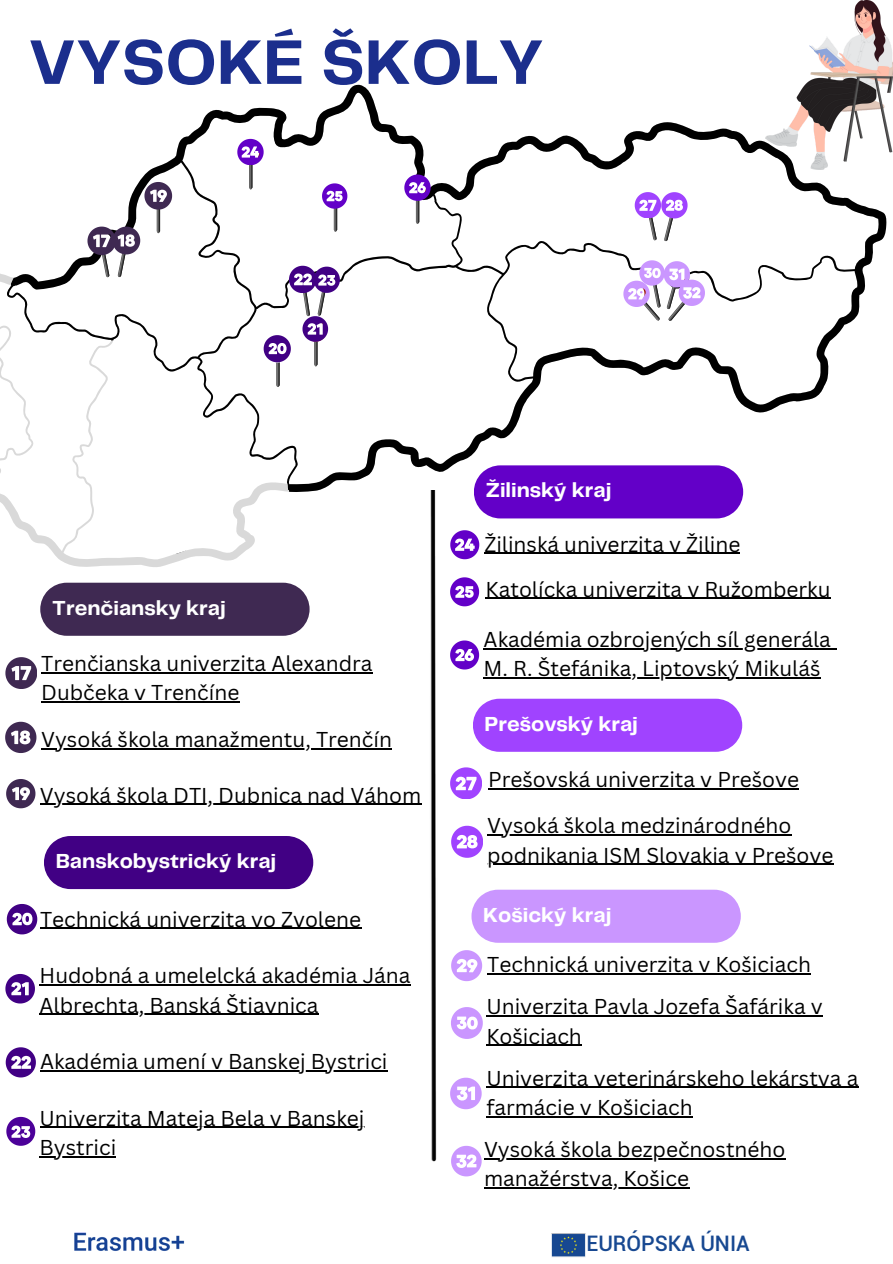
<style>
.page{position:relative;width:893px;height:1264px;background:#fff}
.page>*{position:absolute;margin:0;border:0;box-sizing:border-box;transform-origin:0 0}
.t1{font:700 65.25px "Telegraf";color:#1b2e8d}
.t2{font:500 21.3px "Roboto";color:#174891}
.t3{font:700 21.15px "Telegraf";color:#fff}
.t4{font:21px/29.2px "Canva Sans";color:#000}
</style>
<div class="page">
<img style="left:430px;top:568px;width:7px;height:594px">
<svg style="left:182px;top:84px;width:704px;height:484px"></svg>
<div style="left:44px;top:836px;width:269px;height:53px;background:#410084"></div>
<div style="left:474px;top:465px;width:269px;height:53px;background:#6300c8"></div>
<div style="left:471px;top:889px;width:269px;height:53px;background:#ca96ff"></div>
<div style="left:473px;top:698px;width:269px;height:53px;background:#a043ff"></div>
<svg style="left:0;top:139px;width:347px;height:496px"></svg>
<svg style="left:404px;top:174px;width:26px;height:50px"></svg>
<svg style="left:634px;top:192px;width:53px;height:50px"></svg>
<svg style="left:621px;top:260px;width:85px;height:62px"></svg>
<svg style="left:6px;top:1047px;width:30px;height:30px"></svg>
<svg style="left:6px;top:1116px;width:29px;height:29px"></svg>
<svg style="left:450px;top:530px;width:29px;height:29px"></svg>
<svg style="left:450px;top:577px;width:29px;height:29px"></svg>
<svg style="left:450px;top:640px;width:29px;height:29px"></svg>
<svg style="left:450px;top:767px;width:31px;height:32px"></svg>
<svg style="left:451px;top:825px;width:31px;height:32px"></svg>
<svg style="left:451px;top:950px;width:31px;height:31px"></svg>
<svg style="left:451px;top:1007px;width:31px;height:31px"></svg>
<svg style="left:450px;top:1077px;width:31px;height:32px"></svg>
<svg style="left:5px;top:657px;width:32px;height:31px"></svg>
<svg style="left:7px;top:904px;width:30px;height:30px"></svg>
<svg style="left:5px;top:721px;width:31px;height:32px"></svg>
<svg style="left:6px;top:779px;width:29px;height:29px"></svg>
<svg style="left:5px;top:974px;width:30px;height:29px"></svg>
<svg style="left:451px;top:1145px;width:30px;height:31px"></svg>
<img style="left:551px;top:1233px;width:35px;height:24px">
<img style="left:74px;top:1232px;width:111px;height:19px">
<hr style="left:41px;top:672px;width:331px;height:1px;background:#000">
<hr style="left:41px;top:701px;width:198px;height:1px;background:#000">
<hr style="left:41px;top:748px;width:351px;height:1px;background:#000">
<hr style="left:40px;top:803px;width:381px;height:1px;background:#000">
<hr style="left:40px;top:984px;width:370px;height:1px;background:#000">
<hr style="left:40px;top:1013px;width:278px;height:1px;background:#000">
<hr style="left:40px;top:1070px;width:347px;height:1px;background:#000">
<hr style="left:40px;top:927px;width:321px;height:1px;background:#000">
<hr style="left:40px;top:1126px;width:324px;height:1px;background:#000">
<hr style="left:40px;top:1156px;width:76px;height:1px;background:#000">
<hr style="left:484px;top:552px;width:256px;height:1px;background:#000">
<hr style="left:485px;top:597px;width:345px;height:2px;background:#000">
<hr style="left:483px;top:648px;width:347px;height:1px;background:#000">
<hr style="left:483px;top:677px;width:159px;height:1px;background:#000">
<hr style="left:642px;top:677px;width:178px;height:1px;background:#000">
<hr style="left:488px;top:788px;width:311px;height:1px;background:#000">
<hr style="left:487px;top:834px;width:304px;height:1px;background:#000">
<hr style="left:487px;top:863px;width:346px;height:1px;background:#000">
<hr style="left:486px;top:1015px;width:336px;height:1px;background:#000">
<hr style="left:486px;top:1044px;width:96px;height:1px;background:#000">
<hr style="left:486px;top:1086px;width:372px;height:1px;background:#000">
<hr style="left:486px;top:1115px;width:206px;height:2px;background:#000">
<hr style="left:487px;top:973px;width:324px;height:1px;background:#000">
<hr style="left:484px;top:1157px;width:301px;height:1px;background:#000">
<hr style="left:484px;top:1187px;width:205px;height:1px;background:#000">
<img style="left:765px;top:0;width:127px;height:170px">
<p class="t1" style="left:28px;top:34px;width:517px">VYSOKÉ ŠKOLY</p>
<p class="t3" style="left:52px;top:598px;width:175px">Trenčiansky kraj</p>
<p class="t4" style="left:41px;top:648px;width:333px">Trenčianska univerzita Alexandra<br>Dubčeka v Trenčíne</p>
<p class="t4" style="left:41px;top:724px;width:352px">Vysoká škola manažmentu, Trenčín</p>
<p class="t4" style="left:40px;top:779px;width:383px">Vysoká škola DTI, Dubnica nad Váhom</p>
<p class="t3" style="left:56px;top:851px;width:222px">Banskobystrický kraj</p>
<p class="t4" style="left:40px;top:903px;width:322px">Technická univerzita vo Zvolene</p>
<p class="t4" style="left:40px;top:960px;width:372px">Hudobná a umelelcká akadémia Jána</p>
<p class="t4" style="left:40px;top:989px;width:280px">Albrechta, Banská Štiavnica</p>
<p class="t4" style="left:40px;top:1046px;width:349px">Akadémia umení v Banskej Bystrici</p>
<p class="t4" style="left:40px;top:1102px;width:326px">Univerzita Mateja Bela v Banskej</p>
<p class="t4" style="left:40px;top:1132px;width:78px">Bystrici</p>
<p class="t3" style="left:485px;top:481px;width:127px">Žilinský kraj</p>
<p class="t4" style="left:484px;top:528px;width:257px">Žilinská univerzita v Žiline</p>
<p class="t4" style="left:485px;top:574px;width:346px">Katolícka univerzita v Ružomberku</p>
<p class="t4" style="left:483px;top:624px;width:349px">Akadémia ozbrojených síl generála</p>
<p class="t4" style="left:483px;top:653px;width:338px">M. R. Štefánika, Liptovský Mikuláš</p>
<p class="t3" style="left:484px;top:714px;width:155px">Prešovský kraj</p>
<p class="t4" style="left:488px;top:764px;width:312px">Prešovská univerzita v Prešove</p>
<p class="t4" style="left:487px;top:810px;width:305px">Vysoká škola medzinárodného</p>
<p class="t4" style="left:487px;top:839px;width:347px">podnikania ISM Slovakia v Prešove</p>
<p class="t3" style="left:483px;top:905px;width:130px">Košický kraj</p>
<p class="t4" style="left:487px;top:949px;width:325px">Technická univerzita v Košiciach</p>
<p class="t4" style="left:486px;top:991px;width:338px">Univerzita Pavla Jozefa Šafárika v<br>Košiciach</p>
<p class="t4" style="left:486px;top:1062px;width:373px">Univerzita veterinárskeho lekárstva a farmácie v Košiciach</p>
<p class="t4" style="left:484px;top:1133px;width:303px">Vysoká škola bezpečnostného</p>
<p class="t4" style="left:484px;top:1163px;width:207px">manažérstva, Košice</p>
<p class="t2" style="left:586px;top:1231px;width:165px">EURÓPSKA ÚNIA</p>
</div>
